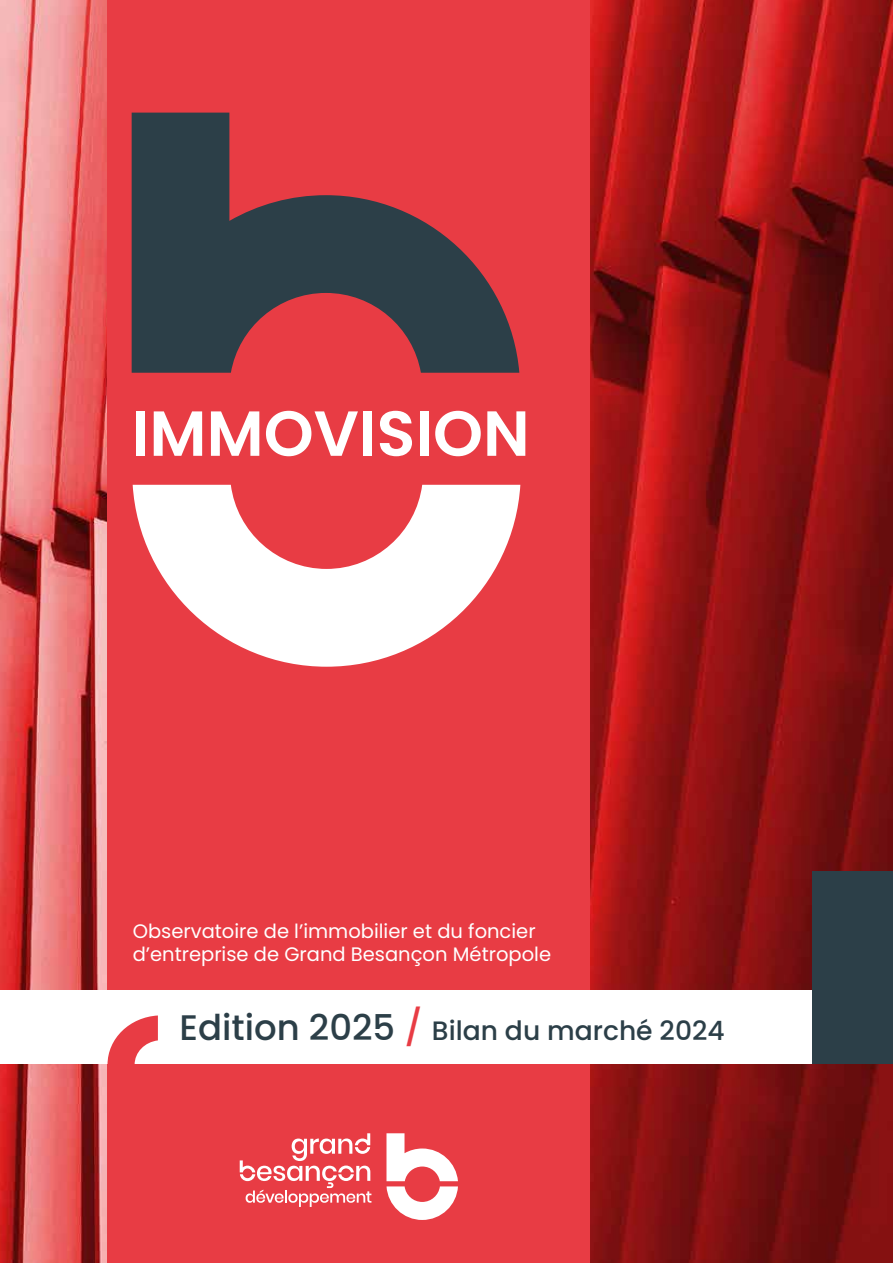
<style>
.page{position:relative;width:893px;height:1263px;background:#fff}
.page>*{position:absolute;margin:0;border:0;box-sizing:border-box;transform-origin:0 0}
.t1{font:600 63.6px "Poppins";color:#fff}
.t2{font:500 26.55px "Poppins";color:#2c3f48}
.t3{font:19.5px/23.4px "Poppins";color:#fff}
.s1{font-size:35.4px}
.s2{font-size:35.4px;color:#e83c44}
</style>
<div class="page">
<img style="left:0;top:0;width:893px;height:1263px">
<div style="left:108px;top:0;width:482px;height:1263px;background:#e83c44"></div>
<div style="left:0;top:990px;width:867px;height:73px;background:#fff"></div>
<div style="left:812px;top:871px;width:81px;height:193px;background:#2c3f48"></div>
<svg style="left:108px;top:1015px;width:50px;height:49px"></svg>
<svg style="left:132px;top:113px;width:387px;height:260px;fill:#2c3f48"></svg>
<svg style="left:133px;top:485px;width:387px;height:182px;fill:#fff"></svg>
<svg style="left:386px;top:1133px;width:72px;height:87px"></svg>
<svg style="left:240px;top:1133px;width:131px;height:74px"></svg>
<h1 class="t1" style="left:132px;top:397px;width:400px">IMMOVISION</h1>
<p class="t3" style="left:133px;top:919px;width:420px">Observatoire de l’immobilier et du foncier d’entreprise de Grand Besançon Métropole</p>
<h2 class="t2" style="left:179px;top:1015px;width:547px"><span class="s1">Edition 2025</span> <span class="s2">/</span> Bilan du marché 2024</h2>
</div>
